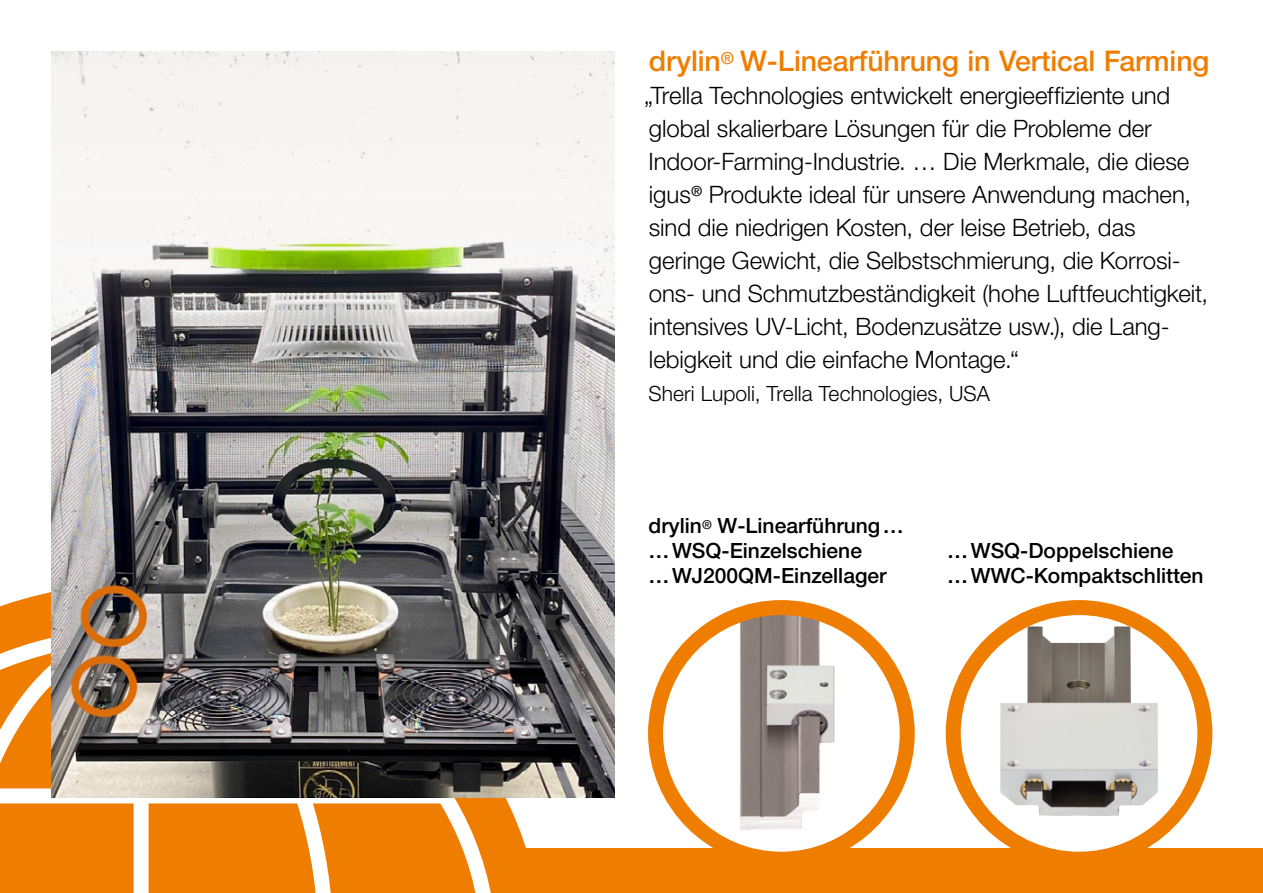
<style>
.page{position:relative;width:1263px;height:893px;background:#fff}
.page>*{position:absolute;margin:0;border:0;box-sizing:border-box;transform-origin:0 0}
.t1{font:500 28.5px "Helvetica Neue LTW1 G";letter-spacing:-.005em;color:#ef7d00}
.t2{font:300 24px/33px "Helvetica Neue LTW1 G";letter-spacing:-.005em;color:#000}
.t3{font:500 21px/24.8px "Helvetica Neue LTW1 G";color:#000}
.t4{font:300 21px "Helvetica Neue LTW1 G";letter-spacing:.005em;color:#000}
</style>
<div class="page">
<div style="left:0;top:848px;width:1263px;height:45px;background:#ef7d00"></div>
<svg style="left:0;top:592px;width:541px;height:256px"></svg>
<svg style="left:334px;top:797px;width:162px;height:96px"></svg>
<svg style="left:0;top:627px;width:334px;height:266px"></svg>
<div style="left:134px;top:634px;width:15px;height:259px;background:#fff"></div>
<svg style="left:0;top:788px;width:445px;height:15px"></svg>
<svg style="left:953px;top:608px;width:252px;height:251px"></svg>
<img style="left:1000px;top:626px;width:158px;height:190px">
<div style="left:946px;top:600px;width:266px;height:267px;border:15px solid #ef7d00;border-radius:50%"></div>
<div style="left:655px;top:608px;width:252px;height:251px;background:#fff;border-radius:50%"></div>
<img style="left:740px;top:608px;width:94px;height:222px">
<div style="left:648px;top:600px;width:267px;height:267px;border:15px solid #ef7d00;border-radius:50%"></div>
<img style="left:51px;top:51px;width:563px;height:746px">
<p class="t1" style="left:649px;top:44px;width:562px">drylin<sup>®</sup> W-Linearführung in Vertical Farming</p>
<p class="t2" style="left:644px;top:79px;width:566px">„Trella Technologies entwickelt energieeffiziente und global skalierbare Lösungen für die Probleme der Indoor-Farming-Industrie. … Die Merkmale, die diese igus<sup>®</sup> Produkte ideal für unsere Anwendung machen, sind die niedrigen Kosten, der leise Betrieb, das geringe Gewicht, die Selbstschmierung, die Korrosi&shy;ons- und Schmutzbeständigkeit (hohe Luftfeuchtigkeit, intensives UV-Licht, Bodenzusätze usw.), die Lang&shy;lebigkeit und die einfache Montage.“</p>
<p class="t4" style="left:648px;top:381px;width:343px">Sheri Lupoli, Trella Technologies, USA</p>
<p class="t3" style="left:648px;top:513px;width:257px">drylin<sup>®</sup> W-Linearführung… …WSQ-Einzelschiene …WJ200QM-Einzellager</p>
<p class="t3" style="left:947px;top:538px;width:258px">…WSQ-Doppelschiene …WWC-Kompaktschlitten</p>
</div>
